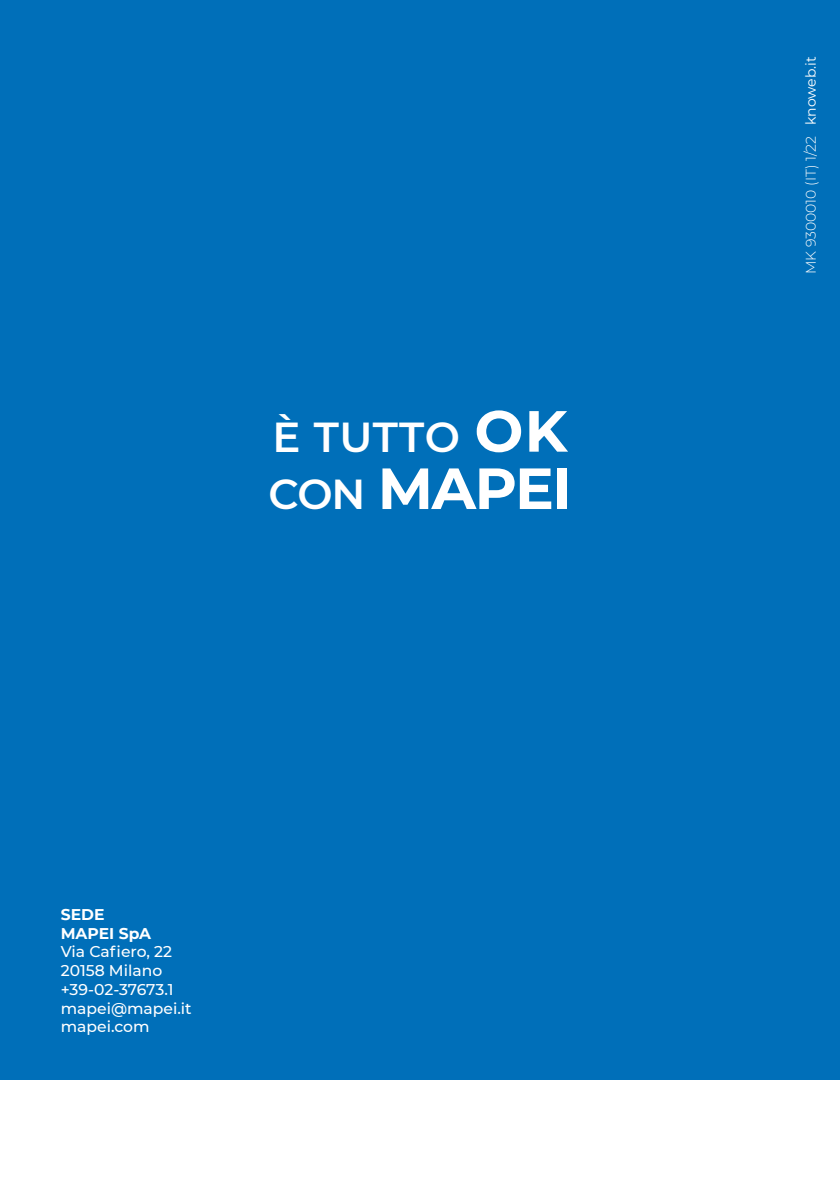
<style>
.page{position:relative;width:840px;height:1191px;background:#fff}
.page>*{position:absolute;margin:0;border:0;box-sizing:border-box;transform-origin:0 0}
.t1{font:700 58px "Montserrat";letter-spacing:-.025em;color:#fff}
.t2{font:600 41.8px "Montserrat";letter-spacing:.01em;color:#fff}
.t3{font:500 15.6px/18.6px "Montserrat";color:#fff}
.t4{font:700 15.6px/18.6px "Montserrat";color:#fff}
.t5{font:300 14px "Montserrat";color:#fff}
.s1{font-weight:700;font-size:58px}
.s2{font-weight:600;font-size:41.8px}
.s3{font-weight:400}
</style>
<div class="page">
<div style="left:0;top:0;width:839px;height:1191px;background:#006fb9"></div>
<div style="left:0;top:1080px;width:839px;height:111px;background:#fff"></div>
<h2 class="t2" style="left:272px;top:407px;width:296px">È TUTTO <span class="s1">OK</span></h2>
<h1 class="t1" style="left:268px;top:446px;width:304px"><span class="s2">CON</span> MAPEI</h1>
<p class="t4" style="left:61px;top:904px;width:92px">SEDE<br>MAPEI SpA</p>
<p class="t3" style="left:61px;top:942px;width:132px">Via Cafiero, 22<br>20158 Milano +39-02-37673.1 mapei@mapei.it mapei.com</p>
<p class="t5" style="left:800px;top:274px;width:219px;rotate:-90deg">MK 9300010 (IT) 1/22 <span class="s3">knoweb.it</span></p>
</div>
